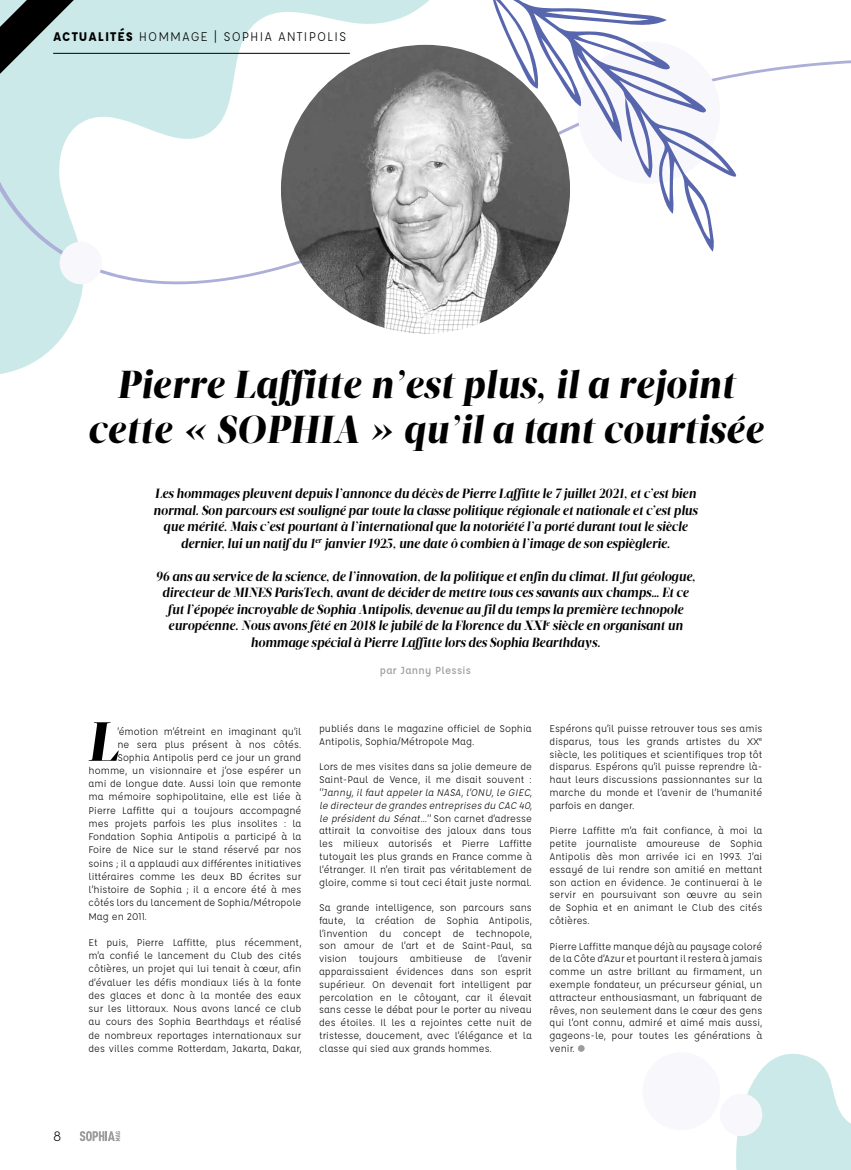
<style>
.page{position:relative;width:851px;height:1170px;background:#fff}
.page>*{position:absolute;margin:0;border:0;box-sizing:border-box;transform-origin:0 0}
.t1{font:italic 900 56.62px "Velino Display";color:#000}
.t2{font:italic 900 40px/45px "Velino Display";letter-spacing:.01em;color:#000;text-align:center}
.t3{font:15px "Affogato";color:#000}
.t4{font:italic 700 13.75px/16.5px "Velino Display";letter-spacing:-.01em;color:#000;text-align:center}
.t5{font:13.75px "Affogato";letter-spacing:.07em;color:#000}
.t6{font:500 11.25px "Affogato";letter-spacing:.02em;color:#9d9d9c}
.t7{font:10.62px/12.8px "Affogato";color:#000;text-align:justify}
.s1{font-weight:700}
.s2{font-style:italic}
</style>
<div class="page">
<svg style="left:80px;top:1131px;width:40px;height:9px"></svg>
<svg style="left:0;top:285px;width:501px;height:89px"></svg>
<svg style="left:0;top:0;width:850px;height:285px"></svg>
<hr style="left:53px;top:53px;width:297px;height:1px;background:#000">
<svg style="left:0;top:0;width:74px;height:74px;background:#728383"></svg>
<svg style="left:577px;top:1044px;width:7px;height:7px"></svg>
<img style="left:281px;top:45px;width:289px;height:289px;border-radius:144px">
<svg style="left:474px;top:0;width:267px;height:252px"></svg>
<svg style="left:736px;top:1053px;width:114px;height:116px"></svg>
<div style="left:720px;top:1093px;width:42px;height:42px;background:#f7f7fc;border-radius:50%"></div>
<div style="left:642px;top:1052px;width:78px;height:78px;background:#f7f7fc;border-radius:50%"></div>
<div style="left:60px;top:242px;width:42px;height:42px;background:#f7f7fc;border-radius:50%"></div>
<p class="t5" style="left:53px;top:28px;width:295px"><span class="s1">ACTUALITÉS</span> HOMMAGE | SOPHIA ANTIPOLIS</p>
<h2 class="t2" style="left:87px;top:362px;width:677px">Pierre Laffitte n’est plus, il a rejoint cette « SOPHIA » qu’il a tant courtisée</h2>
<p class="t4" style="left:153px;top:485px;width:546px">Les hommages pleuvent depuis l’annonce du décès de Pierre Laffitte le 7 juillet 2021, et c’est bien normal. Son parcours est souligné par toute la classe politique régionale et nationale et c’est plus que mérité. Mais c’est pourtant à l’international que la notoriété l’a porté durant tout le siècle dernier, lui un natif du 1<sup>er</sup> janvier 1925, une date ô combien à l’image de son espièglerie.</p>
<p class="t4" style="left:155px;top:567px;width:541px">96 ans au service de la science, de l’innovation, de la politique et enfin du climat. Il fut géologue, directeur de MINES ParisTech, avant de décider de mettre tous ces savants aux champs… Et ce fut l’épopée incroyable de Sophia Antipolis, devenue au fil du temps la première technopole européenne. Nous avons fêté en 2018 le jubilé de la Florence du XXI<sup>e</sup> siècle en organisant un hommage spécial à Pierre Laffitte lors des Sophia Bearthdays.</p>
<p class="t6" style="left:380px;top:663px;width:93px">par Janny Plessis</p>
<h1 class="t1" style="left:87px;top:706px;width:32px">L</h1>
<p class="t7" style="left:117px;top:725px;width:185px">’émotion m’étreint en imaginant qu’il</p>
<p class="t7" style="left:117px;top:737px;width:185px">ne sera plus présent à nos côtés.</p>
<p class="t7" style="left:117px;top:750px;width:185px">Sophia Antipolis perd ce jour un grand</p>
<p class="t7" style="left:89px;top:763px;width:214px">homme, un visionnaire et j’ose espérer un</p>
<p class="t7" style="left:89px;top:777px;width:214px">ami de longue date. Aussi loin que remonte</p>
<p class="t7" style="left:89px;top:790px;width:214px">ma mémoire sophipolitaine, elle est liée à</p>
<p class="t7" style="left:89px;top:803px;width:214px">Pierre Laffitte qui a toujours accompagné</p>
<p class="t7" style="left:89px;top:816px;width:214px">mes projets parfois les plus insolites : la</p>
<p class="t7" style="left:89px;top:830px;width:214px">Fondation Sophia Antipolis a participé à la</p>
<p class="t7" style="left:89px;top:843px;width:214px">Foire de Nice sur le stand réservé par nos</p>
<p class="t7" style="left:89px;top:856px;width:214px">soins ; il a applaudi aux différentes initiatives</p>
<p class="t7" style="left:89px;top:869px;width:214px">littéraires comme les deux BD écrites sur</p>
<p class="t7" style="left:89px;top:882px;width:214px">l’histoire de Sophia ; il a encore été à mes</p>
<p class="t7" style="left:89px;top:896px;width:214px">côtés lors du lancement de Sophia/Métropole</p>
<p class="t7" style="left:89px;top:909px;width:60px">Mag en 2011.</p>
<p class="t7" style="left:89px;top:935px;width:214px;line-height:13.2px">Et puis, Pierre Laffitte, plus récemment, m’a confié le lancement du Club des cités côtières, un projet qui lui tenait à cœur, afin d’évaluer les défis mondiaux liés à la fonte des glaces et donc à la montée des eaux sur les littoraux. Nous avons lancé ce club au cours des Sophia Bearthdays et réalisé de nombreux reportages internationaux sur des villes comme Rotterdam, Jakarta, Dakar,</p>
<p class="t7" style="left:319px;top:721px;width:214px">publiés dans le magazine officiel de Sophia<br>Antipolis, Sophia/Métropole Mag.</p>
<p class="t7" style="left:319px;top:760px;width:214px">Lors de mes visites dans sa jolie demeure de<br>Saint-Paul de Vence, il me disait souvent :</p>
<p class="t7" style="left:319px;top:785px;width:216px;text-align:left"><span class="s2">«Janny,ilfautappelerla NASA,l’ONU,le GIEC, le directeurde grandes entreprises du CAC 40, le président du Sénat…»</span> S o n c a r n e t d ’ad re s s e attirait la convoitise des jaloux dans tous les milieux autorisés et Pierre Laffitte tutoyait les plus grands en France comme à l’étranger. Il n’en tirait pas véritablement de gloire, comme si tout ceci était juste normal.</p>
<p class="t7" style="left:319px;top:900px;width:214px">Sa grande intelligence, son parcours sans faute, la création de Sophia Antipolis, l’invention du concept de technopole, son amour de l’art et de Saint-Paul, sa vision toujours ambitieuse de l’avenir apparaissaient évidences dans son esprit supérieur. On devenait fort intelligent par percolation en le côtoyant, car il élevait sans cesse le débat pour le porter au niveau des étoiles. Il les a rejointes cette nuit de tristesse, doucement, avec l’élégance et la classe qui sied aux grands hommes.</p>
<p class="t7" style="left:549px;top:721px;width:214px">Espérons qu’il puisse retrouver tous ses amis disparus, tous les grands artistes du XX<sup>e </sup>siècle, les politiques et scientifiques trop tôt disparus. Espérons qu’il puisse reprendre là&shy;haut leurs discussions passionnantes sur la marche du monde et l’avenir de l’humanité parfois en danger.</p>
<p class="t7" style="left:549px;top:824px;width:214px">Pierre Laffitte m’a fait confiance, à moi la petite journaliste amoureuse de Sophia Antipolis dès mon arrivée ici en 1993. J’ai essayé de lui rendre son amitié en mettant son action en évidence. Je continuerai à le servir en poursuivant son œuvre au sein de Sophia et en animant le Club des cités côtières.</p>
<p class="t7" style="left:549px;top:939px;width:214px">Pierre Laffitte manque déjà au paysage coloré de la Côte d’Azur et pourtant il restera à jamais comme un astre brillant au firmament, un exemple fondateur, un précurseur génial, un attracteur enthousiasmant, un fabriquant de rêves, non seulement dans le cœur des gens qui l’ont connu, admiré et aimé mais aussi, gageons-le, pour toutes les générations à venir.</p>
<h3 class="t3" style="left:53px;top:1126px;width:10px">8</h3>
</div>
